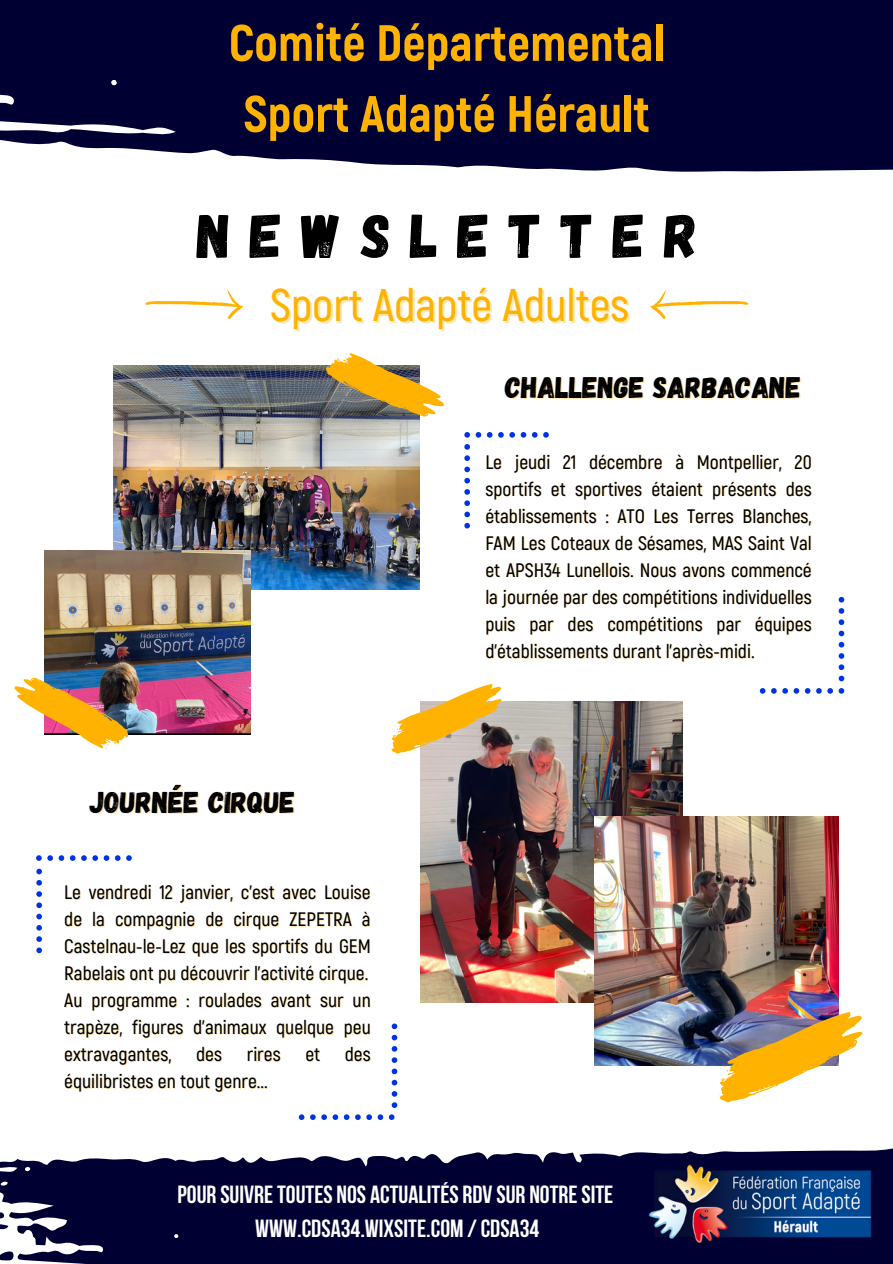
<style>
.page{position:relative;width:893px;height:1264px;background:#fff}
.page>*{position:absolute;margin:0;border:0;box-sizing:border-box;transform-origin:0 0}
.t1{font:62.25px "Gagalin";letter-spacing:.31em;color:#000}
.t2{font:800 50.85px/70.8px "Akrobat";color:#ffb200}
.t3{font:600 45.75px "Akrobat";color:#ffb200}
.t4{font:30px "Gagalin";color:#000}
.t5{font:29.7px "Gagalin";color:#000}
.t6{font:700 24.75px/33.8px "Bebas Neue";color:#fff;text-align:center}
.t7{font:600 19.5px/27px "Akrobat";color:#000}
</style>
<div class="page">
<svg style="left:0;top:1148px;width:892px;height:115px;background:#1e1e4b"></svg>
<img style="left:646px;top:1162px;width:227px;height:82px">
<svg style="left:145px;top:289px;width:98px;height:30px"></svg>
<svg style="left:650px;top:289px;width:98px;height:30px"></svg>
<svg style="left:0;top:0;width:892px;height:172px;background:#101040"></svg>
<img style="left:113px;top:366px;width:306px;height:223px">
<img style="left:45px;top:550px;width:205px;height:184px">
<img style="left:14px;top:668px;width:118px;height:81px">
<svg style="left:322px;top:353px;width:122px;height:72px"></svg>
<svg style="left:759px;top:688px;width:85px;height:5px"></svg>
<svg style="left:838px;top:597px;width:6px;height:84px"></svg>
<svg style="left:464px;top:432px;width:84px;height:5px"></svg>
<svg style="left:464px;top:444px;width:6px;height:84px"></svg>
<img style="left:421px;top:701px;width:261px;height:301px">
<svg style="left:391px;top:684px;width:119px;height:74px"></svg>
<img style="left:594px;top:816px;width:243px;height:249px">
<img style="left:707px;top:1003px;width:156px;height:100px">
<svg style="left:36px;top:855px;width:96px;height:5px"></svg>
<svg style="left:36px;top:868px;width:6px;height:85px"></svg>
<svg style="left:299px;top:1114px;width:95px;height:5px"></svg>
<svg style="left:391px;top:1023px;width:6px;height:84px"></svg>
<h2 class="t2" style="left:229px;top:5px;width:437px">Comité Départemental<br>Sport Adapté Hérault</h2>
<p class="t1" style="left:197px;top:195px;width:503px">NEWSLETTER</p>
<p class="t3" style="left:270px;top:275px;width:360px">Sport Adapté Adultes</p>
<p class="t5" style="left:505px;top:368px;width:297px">CHALLENGE SARBACANE</p>
<h3 class="t4" style="left:90px;top:782px;width:207px">JOURNÉE CIRQUE</h3>
<p class="t7" style="left:64px;top:877px;width:308px">Le vendredi 12 janvier, c'est avec Louise</p>
<h6 class="t7" style="left:64px;top:904px;width:308px">de la compagnie de cirque ZEPETRA à</h6>
<p class="t7" style="left:64px;top:931px;width:308px">Castelnau-le-Lez que les sportifs du GEM Rabelais ont pu découvrir l’activité cirque.<br>Au programme : roulades avant sur un trapèze, figures d’animaux quelque peu extravagantes,</p>
<p class="t7" style="left:196px;top:1039px;width:27px">des</p>
<p class="t7" style="left:247px;top:1039px;width:35px">rires</p>
<p class="t7" style="left:305px;top:1039px;width:16px">et</p>
<p class="t7" style="left:345px;top:1039px;width:27px">des</p>
<p class="t7" style="left:64px;top:1066px;width:205px">équilibristes en tout genre...</p>
<p class="t7" style="left:485px;top:447px;width:328px">Le jeudi 21 décembre à Montpellier, 20</p>
<h5 class="t7" style="left:485px;top:474px;width:328px">sportifs et sportives étaient présents des</h5>
<p class="t7" style="left:485px;top:501px;width:328px">établissements : ATO Les Terres Blanches,</p>
<p class="t7" style="left:485px;top:528px;width:328px">FAM Les Coteaux de Sésames, MAS Saint Val</p>
<p class="t7" style="left:485px;top:555px;width:328px">et APSH34 Lunellois. Nous avons commencé</p>
<p class="t7" style="left:485px;top:582px;width:328px">la journée par des compétitions individuelles</p>
<p class="t7" style="left:485px;top:609px;width:328px">puis par des compétitions par équipes</p>
<h4 class="t7" style="left:485px;top:636px;width:271px">d'établissements durant l'après-midi.</h4>
<h3 class="t6" style="left:177px;top:1179px;width:437px">POUR SUIVRE TOUTES NOS ACTUALITÉS RDV SUR NOTRE SITE<br>WWW.CDSA34.WIXSITE.COM / CDSA34</h3>
</div>
